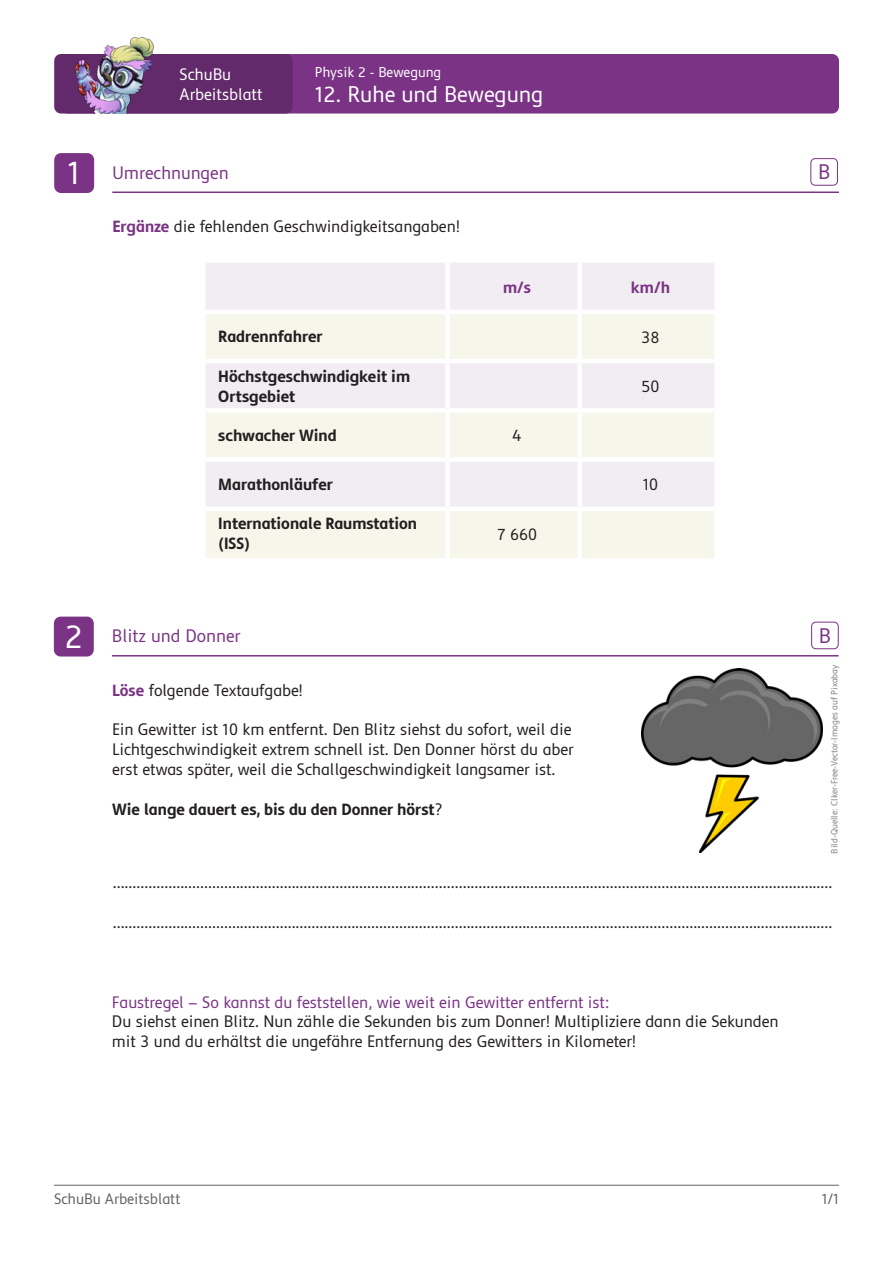
<style>
.page{position:relative;width:893px;height:1263px;background:#fff}
.page>*{position:absolute;margin:0;border:0;box-sizing:border-box;transform-origin:0 0}
.t1{font:33px "Semikolon Plus";color:#fff}
.t2{font:22.5px "Semikolon Plus";color:#fff}
.Abschnitt_Zuordnung{font:21px "Semikolon Plus";color:#7b3485}
.UES_1zeilig{font:18px "Semikolon Plus";color:#7b3485}
.Fliesstext_schwarz{font:16.5px/19.8px "Semikolon Plus";color:#231f20}
.Fliesstext_schwarz_2{font:16.5px "Semikolon Plus";color:#231f20}
.Fliesstext_schwarz-2{font:700 16.5px/19.8px "Semikolon Plus";color:#231f20}
.t3{font:16.5px "Semikolon Plus";color:#7b3485}
.t4{font:16.5px/19.5px "Semikolon Plus";color:#fff}
.t5{font:700 16.5px "Semikolon Plus";color:#7b3485}
.t6{font:15px "Semikolon Plus";color:#646464}
.t7{font:14.25px "Semikolon Plus";color:#fff}
.Credits{font:9px "Semikolon Plus";color:#828282}
.s1{font-weight:700;color:#7b3485}
.s2{font-weight:400}
</style>
<div class="page">
<div style="left:61px;top:54px;width:778px;height:60px;background:#7b3485;border-radius:7px"></div>
<div style="left:54px;top:54px;width:239px;height:60px;background:#622a6a;border-radius:7px"></div>
<img style="left:61px;top:36px;width:103px;height:78px">
<div style="left:811px;top:622px;width:28px;height:27px;border:1px solid #7b3485;border-radius:4px"></div>
<hr style="left:112px;top:191px;width:727px;height:2px;background:#7b3485">
<hr style="left:112px;top:655px;width:727px;height:1px;background:#7b3485">
<div style="left:54px;top:153px;width:40px;height:40px;background:#7b3485;border-radius:7px"></div>
<div style="left:54px;top:617px;width:40px;height:39px;background:#7b3485;border-radius:7px"></div>
<div style="left:810px;top:158px;width:28px;height:28px;border:1px solid #7b3485;border-radius:4px"></div>
<img style="left:642px;top:668px;width:180px;height:184px">
<div style="left:206px;top:263px;width:508px;height:47px;background:#f2edf2"></div>
<svg style="left:206px;top:314px;width:508px;height:244px;background:#f5f2ed"></svg>
<div style="left:445px;top:263px;width:5px;height:47px;background:#fff"></div>
<div style="left:577px;top:263px;width:5px;height:47px;background:#fff"></div>
<div style="left:445px;top:314px;width:5px;height:45px;background:#fff"></div>
<div style="left:577px;top:314px;width:5px;height:45px;background:#fff"></div>
<hr style="left:206px;top:359px;width:242px;height:4px;background:#fff">
<hr style="left:448px;top:359px;width:132px;height:4px;background:#fff">
<div style="left:445px;top:363px;width:5px;height:45px;background:#fff"></div>
<hr style="left:580px;top:359px;width:134px;height:4px;background:#fff">
<div style="left:577px;top:363px;width:5px;height:45px;background:#fff"></div>
<div style="left:206px;top:408px;width:242px;height:5px;background:#fff"></div>
<div style="left:448px;top:408px;width:132px;height:5px;background:#fff"></div>
<div style="left:445px;top:413px;width:5px;height:44px;background:#fff"></div>
<div style="left:580px;top:408px;width:134px;height:5px;background:#fff"></div>
<div style="left:577px;top:413px;width:5px;height:44px;background:#fff"></div>
<div style="left:206px;top:457px;width:242px;height:5px;background:#fff"></div>
<div style="left:448px;top:457px;width:132px;height:5px;background:#fff"></div>
<div style="left:445px;top:462px;width:5px;height:45px;background:#fff"></div>
<div style="left:580px;top:457px;width:134px;height:5px;background:#fff"></div>
<div style="left:577px;top:462px;width:5px;height:45px;background:#fff"></div>
<hr style="left:206px;top:507px;width:242px;height:4px;background:#fff">
<hr style="left:448px;top:507px;width:132px;height:4px;background:#fff">
<div style="left:445px;top:511px;width:5px;height:47px;background:#fff"></div>
<hr style="left:580px;top:507px;width:134px;height:4px;background:#fff">
<div style="left:577px;top:511px;width:5px;height:47px;background:#fff"></div>
<hr style="left:54px;top:1185px;width:785px;height:1px;background:#646464">
<p class="t1" style="left:68px;top:156px;width:15px">1</p>
<p class="t1" style="left:65px;top:619px;width:20px">2</p>
<p class="t4" style="left:180px;top:65px;width:84px">SchuBu<br>Arbeitsblatt</p>
<p class="t7" style="left:315px;top:66px;width:128px">Physik 2 - Bewegung</p>
<h2 class="t2" style="left:315px;top:85px;width:230px">12. Ruhe und Bewegung</h2>
<p class="UES_1zeilig" style="left:112px;top:163px;width:118px">Umrechnungen</p>
<p class="Fliesstext_schwarz" style="left:113px;top:217px;width:349px"><span class="s1">Ergänze</span> die fehlenden Geschwindigkeitsangaben!</p>
<p class="t5" style="left:503px;top:278px;width:29px">m/s</p>
<p class="t5" style="left:631px;top:278px;width:41px">km/h</p>
<p class="Fliesstext_schwarz-2" style="left:218px;top:327px;width:106px">Radrennfahrer</p>
<p class="Fliesstext_schwarz_2" style="left:641px;top:328px;width:20px">38</p>
<p class="Fliesstext_schwarz-2" style="left:218px;top:366px;width:193px">Höchstgeschwindigkeit im<br>Ortsgebiet</p>
<p class="Fliesstext_schwarz_2" style="left:641px;top:378px;width:20px">50</p>
<p class="Fliesstext_schwarz-2" style="left:218px;top:425px;width:120px">schwacher Wind</p>
<p class="Fliesstext_schwarz_2" style="left:512px;top:427px;width:11px">4</p>
<p class="Fliesstext_schwarz-2" style="left:218px;top:475px;width:116px">Marathonläufer</p>
<p class="Fliesstext_schwarz_2" style="left:643px;top:476px;width:17px">10</p>
<p class="Fliesstext_schwarz-2" style="left:218px;top:514px;width:200px">Internationale Raumstation (ISS)</p>
<p class="Fliesstext_schwarz_2" style="left:497px;top:525px;width:42px">7 660</p>
<p class="Abschnitt_Zuordnung" style="left:818px;top:161px;width:14px">B</p>
<p class="UES_1zeilig" style="left:112px;top:627px;width:130px">Blitz und Donner</p>
<p class="Abschnitt_Zuordnung" style="left:819px;top:624px;width:14px">B</p>
<p class="Fliesstext_schwarz" style="left:112px;top:681px;width:192px"><span class="s1">Löse</span> folgende Textaufgabe!</p>
<p class="Fliesstext_schwarz" style="left:112px;top:720px;width:463px">Ein Gewitter ist 10 km entfernt. Den Blitz siehst du sofort, weil die<br>Lichtgeschwindigkeit extrem schnell ist. Den Donner hörst du aber erst etwas später, weil die Schallgeschwindigkeit langsamer ist.</p>
<p class="Fliesstext_schwarz-2" style="left:112px;top:799px;width:332px">Wie lange dauert es, bis du den Donner hörst<span class="s2">?</span></p>
<p class="Credits" style="left:829px;top:854px;width:190px;rotate:-90deg">Bild-Quelle: Clker-Free-Vector-Images auf Pixabay</p>
<p class="Fliesstext_schwarz_2" style="left:113px;top:874px;width:721px">.....................................................................................................................................................................................</p>
<p class="Fliesstext_schwarz_2" style="left:113px;top:913px;width:721px">.....................................................................................................................................................................................</p>
<p class="t3" style="left:112px;top:993px;width:499px">Faustregel – So kannst du feststellen, wie weit ein Gewitter entfernt ist:</p>
<p class="Fliesstext_schwarz" style="left:112px;top:1012px;width:668px">Du siehst einen Blitz. Nun zähle die Sekunden bis zum Donner! Multipliziere dann die Sekunden mit 3 und du erhältst die ungefähre Entfernung des Gewitters in Kilometer!</p>
<p class="t6" style="left:54px;top:1191px;width:128px">SchuBu Arbeitsblatt</p>
<p class="t6" style="left:822px;top:1191px;width:19px">1/1</p>
</div>
